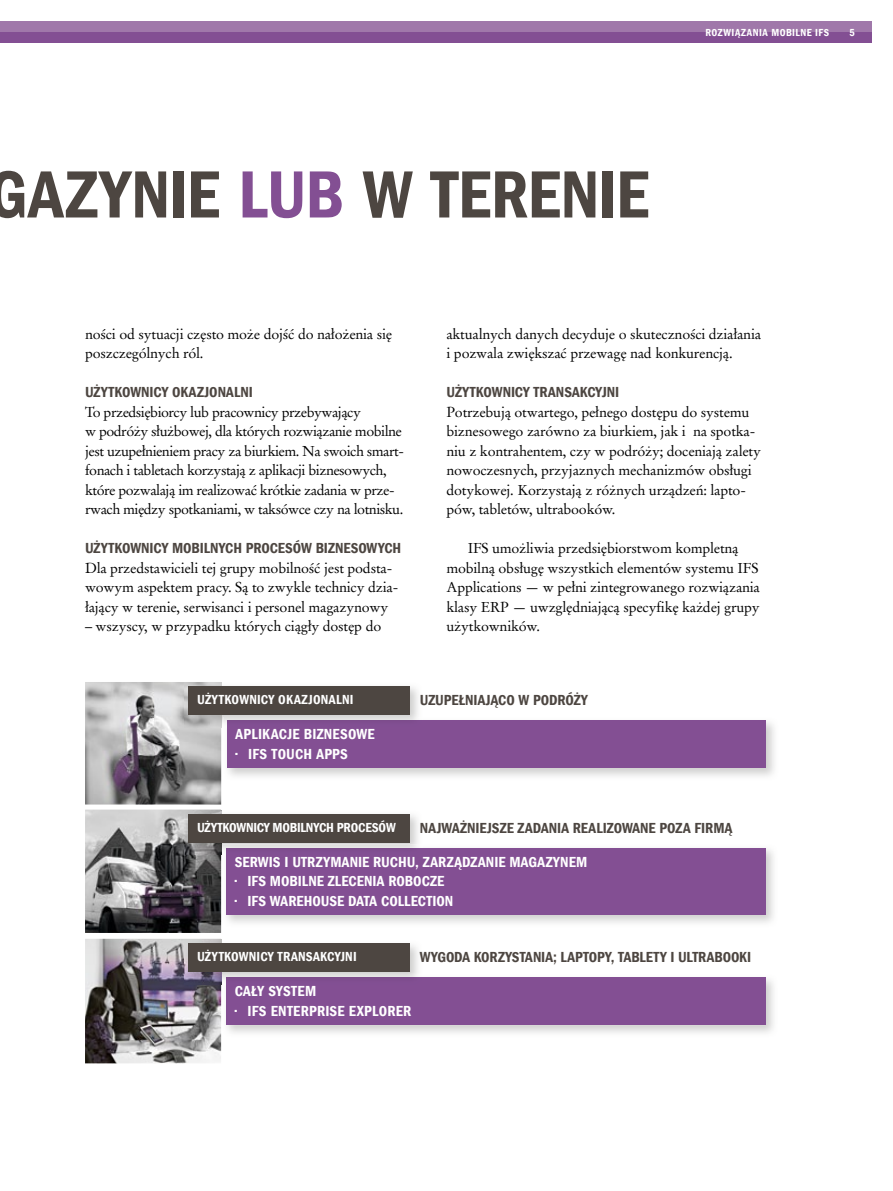
<style>
.page{position:relative;width:893px;height:1191px;background:#fff}
.page>*{position:absolute;margin:0;border:0;box-sizing:border-box;transform-origin:0 0}
.t1{font:69px "Franklin Gothic LT Com Dm Cn";letter-spacing:-.005em;color:#4d4641}
.t2{font:15px "Franklin Gothic LT Com Dm Cn";letter-spacing:-.005em;color:#4d4641}
.t3{font:15px "Franklin Gothic LT Com Dm Cn";letter-spacing:.01em;color:#fff}
.t4{font:14.25px/19.5px "Stempel Garamond LT Com";letter-spacing:-.015em;color:#000}
.t5{font:14.25px/19.5px "Stempel Garamond LT Com";letter-spacing:-.035em;color:#000}
.t6{font:13.5px "Franklin Gothic LT Com Dm Cn";letter-spacing:.01em;color:#fff}
.t7{font:13.5px "Franklin Gothic LT Com Dm Cn";letter-spacing:-.015em;color:#fff}
.t8{font:10.5px "Franklin Gothic LT Com Dm Cn";letter-spacing:.045em;color:#fff}
.s1{color:#834f93}
</style>
<div class="page">
<div style="left:0;top:21px;width:872px;height:11px;background:#a078aa"></div>
<div style="left:0;top:32px;width:872px;height:11px;background:#834f93"></div>
<img style="left:85px;top:938px;width:136px;height:125px">
<img style="left:227px;top:722px;width:547px;height:54px">
<div style="left:227px;top:720px;width:539px;height:47px;background:#834f93"></div>
<img style="left:226px;top:848px;width:548px;height:75px">
<div style="left:226px;top:848px;width:539px;height:66px;background:#834f93"></div>
<img style="left:227px;top:977px;width:547px;height:56px">
<div style="left:226px;top:977px;width:539px;height:48px;background:#834f93"></div>
<img style="left:85px;top:809px;width:136px;height:124px">
<img style="left:85px;top:682px;width:136px;height:122px">
<img style="left:185px;top:682px;width:233px;height:45px">
<img style="left:223px;top:717px;width:195px;height:10px">
<img style="left:227px;top:720px;width:191px;height:7px">
<div style="left:189px;top:686px;width:221px;height:28px;background:#4d4641"></div>
<img style="left:185px;top:810px;width:233px;height:45px">
<img style="left:223px;top:844px;width:195px;height:11px">
<img style="left:226px;top:848px;width:192px;height:7px">
<div style="left:189px;top:814px;width:221px;height:28px;background:#4d4641"></div>
<img style="left:185px;top:939px;width:233px;height:45px">
<img style="left:223px;top:974px;width:195px;height:10px">
<img style="left:226px;top:977px;width:192px;height:7px">
<div style="left:189px;top:943px;width:221px;height:28px;background:#4d4641"></div>
<h1 class="t1" style="left:-12px;top:155px;width:662px">GAZYNIE <span class="s1">LUB</span> W TERENIE</h1>
<p class="t8" style="left:705px;top:26px;width:125px">ROZWIĄZANIA MOBILNE IFS</p>
<p class="t8" style="left:849px;top:26px;width:7px">5</p>
<p class="t4" style="left:85px;top:324px;width:309px">ności od sytuacji często może dojść do nałożenia się poszczególnych ról.</p>
<p class="t2" style="left:85px;top:383px;width:169px">UŻYTKOWNICY OKAZJONALNI</p>
<p class="t5" style="left:85px;top:402px;width:320px">To przedsiębiorcy lub pracownicy przebywający<br>w podróży służbowej, dla których rozwiązanie mobilne jest uzupełnieniem pracy za biurkiem. Na swoich smart&shy;fonach i tabletach korzystają z aplikacji biznesowych, które pozwalają im realizować krótkie zadania w prze&shy;rwach między spotkaniami, w taksówce czy na lotnisku.</p>
<p class="t2" style="left:85px;top:539px;width:318px">UŻYTKOWNICY MOBILNYCH PROCESÓW BIZNESOWYCH</p>
<p class="t4" style="left:85px;top:558px;width:315px">Dla przedstawicieli tej grupy mobilność jest podsta&shy;wowym aspektem pracy. Są to zwykle technicy dzia&shy;łający w terenie, serwisanci i personel magazynowy</p>
<p class="t4" style="left:85px;top:616px;width:298px">– wszyscy, w przypadku których ciągły dostęp do</p>
<p class="t4" style="left:446px;top:324px;width:316px">aktualnych danych decyduje o skuteczności działania i pozwala zwiększać przewagę nad konkurencją.</p>
<p class="t2" style="left:446px;top:383px;width:174px">UŻYTKOWNICY TRANSAKCYJNI</p>
<p class="t4" style="left:446px;top:402px;width:316px">Potrzebują otwartego, pełnego dostępu do systemu biznesowego zarówno za biurkiem, jak i na spotka&shy;niu z kontrahentem, czy w podróży; doceniają zalety nowoczesnych, przyjaznych mechanizmów obsługi dotykowej. Korzystają z różnych urządzeń: lapto&shy;pów, tabletów, ultrabooków.</p>
<p class="t4" style="left:446px;top:538px;width:315px;text-indent:21px">IFS umożliwia przedsiębiorstwom kompletną mobilną obsługę wszystkich elementów systemu IFS Applications — w pełni zintegrowanego rozwiązania klasy ERP — uwzględniającą specyfikę każdej grupy użytkowników.</p>
<p class="t6" style="left:197px;top:691px;width:158px">UŻYTKOWNICY OKAZJONALNI</p>
<p class="t3" style="left:236px;top:726px;width:141px">APLIKACJE BIZNESOWE</p>
<p class="t3" style="left:236px;top:745px;width:114px">• IFS TOUCH APPS</p>
<p class="t2" style="left:420px;top:692px;width:170px">UZUPEŁNIAJĄCO W PODRÓŻY</p>
<p class="t7" style="left:197px;top:819px;width:200px">UŻYTKOWNICY MOBILNYCH PROCESÓW</p>
<p class="t2" style="left:420px;top:819px;width:314px">NAJWAŻNIEJSZE ZADANIA REALIZOWANE POZA FIRMĄ</p>
<p class="t3" style="left:235px;top:853px;width:354px">SERWIS I UTRZYMANIE RUCHU, ZARZĄDZANIE MAGAZYNEM</p>
<p class="t3" style="left:235px;top:873px;width:211px">• IFS MOBILNE ZLECENIA ROBOCZE</p>
<p class="t3" style="left:235px;top:892px;width:220px">• IFS WAREHOUSE DATA COLLECTION</p>
<p class="t6" style="left:197px;top:949px;width:161px">UŻYTKOWNICY TRANSAKCYJNI</p>
<p class="t3" style="left:235px;top:982px;width:83px">CAŁY SYSTEM</p>
<p class="t3" style="left:235px;top:1002px;width:178px">• IFS ENTERPRISE EXPLORER</p>
<p class="t2" style="left:420px;top:948px;width:333px">WYGODA KORZYSTANIA; LAPTOPY, TABLETY I ULTRABOOKI</p>
</div>
